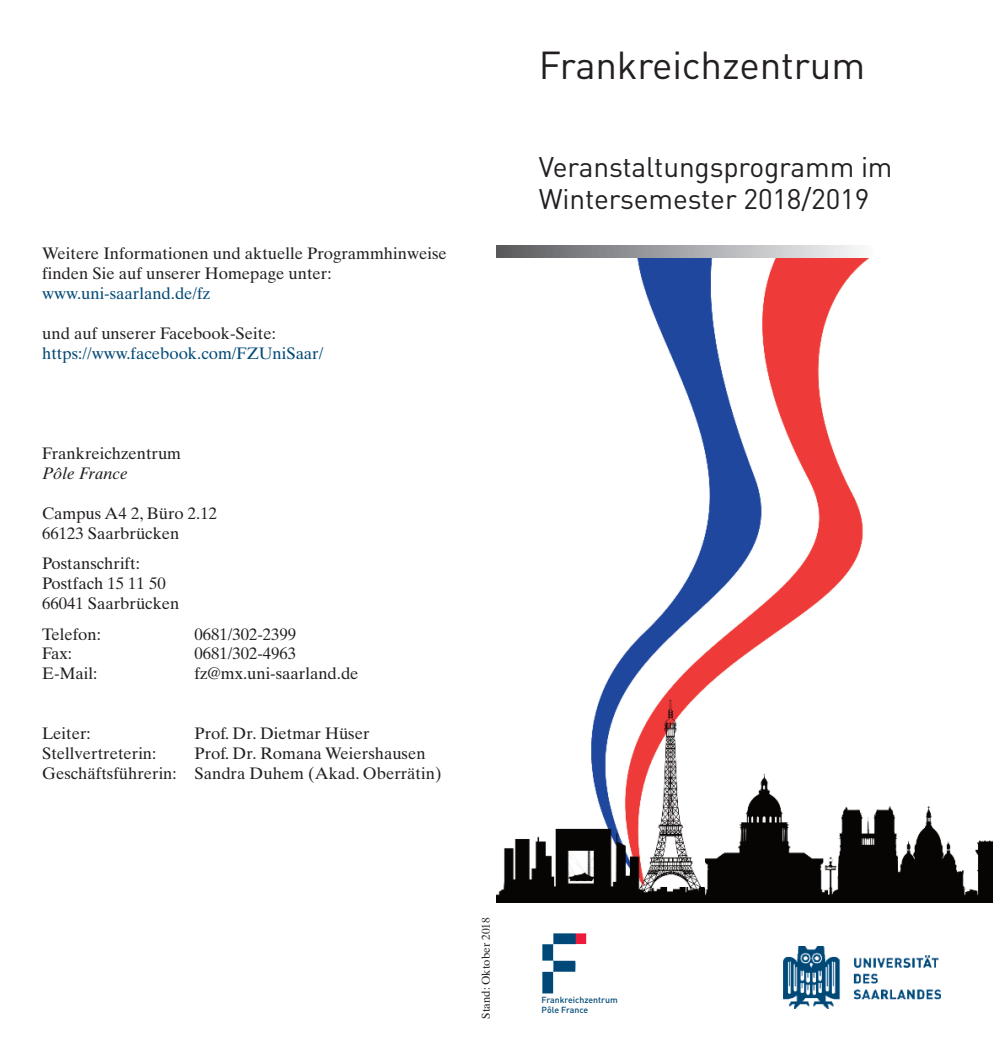
<style>
.page{position:relative;width:993px;height:1042px;background:#fff}
.page>*{position:absolute;margin:0;border:0;box-sizing:border-box;transform-origin:0 0}
.t1{font:38.5px "DIN Offc";letter-spacing:-.005em;color:#231f20}
.t2{font:28px/31.5px "DIN Offc";letter-spacing:-.005em;color:#231f20}
.t3{font:16.62px/19.9px "Times Ten LT";color:#231f20}
.t4{font:16.62px "Times Ten LT";color:#004876}
.t5{font:italic 16.62px "Times Ten LT";color:#231f20}
.t6{font:11.38px "Times Ten LT";color:#231f20}
.t7{font:500 8.75px/10.5px "DIN Offc";color:#004876}
</style>
<div class="page">
<img style="left:542px;top:933px;width:44px;height:60px">
<img style="left:496px;top:258px;width:496px;height:644px">
<img style="left:783px;top:946px;width:157px;height:63px">
<svg style="left:496px;top:245px;width:362px;height:13px;background:#a4a5a8"></svg>
<p class="t3" style="left:42px;top:245px;width:406px">Weitere Informationen und aktuelle Programmhinweise finden Sie auf unserer Homepage unter:</p>
<p class="t4" style="left:42px;top:287px;width:169px">www.uni-saarland.de/fz</p>
<p class="t3" style="left:42px;top:325px;width:235px">und auf unserer Facebook-Seite:</p>
<p class="t4" style="left:42px;top:347px;width:282px">https://www.facebook.com/FZUniSaar/</p>
<p class="t3" style="left:42px;top:445px;width:140px">Frankreichzentrum</p>
<p class="t5" style="left:42px;top:467px;width:87px">Pôle France</p>
<p class="t3" style="left:42px;top:505px;width:176px">Campus A4 2, Büro 2.12<br>66123 Saarbrücken</p>
<p class="t3" style="left:42px;top:555px;width:139px">Postanschrift:<br>Postfach 15 11 50<br>66041 Saarbrücken</p>
<p class="t3" style="left:42px;top:625px;width:60px">Telefon:</p>
<p class="t3" style="left:194px;top:625px;width:103px">0681/302-2399</p>
<p class="t3" style="left:42px;top:645px;width:31px">Fax:</p>
<p class="t3" style="left:194px;top:645px;width:103px">0681/302-4963</p>
<p class="t3" style="left:42px;top:665px;width:56px">E-Mail:</p>
<p class="t3" style="left:194px;top:665px;width:165px">fz@mx.uni-saarland.de</p>
<p class="t3" style="left:42px;top:725px;width:50px">Leiter:</p>
<p class="t3" style="left:194px;top:725px;width:176px">Prof. Dr. Dietmar Hüser</p>
<p class="t3" style="left:42px;top:745px;width:116px">Stellvertreterin:</p>
<p class="t3" style="left:42px;top:745px;width:400px;text-indent:152px">Prof. Dr. Romana Weiershausen<br>Geschäftsführerin: Sandra Duhem (Akad. Oberrätin)</p>
<h1 class="t1" style="left:538px;top:41px;width:328px">Frankreichzentrum</h1>
<h2 class="t2" style="left:538px;top:151px;width:355px">Veranstaltungsprogramm im<br>Wintersemester 2018/2019</h2>
<p class="t6" style="left:481px;top:1018px;width:103px;rotate:-90deg">Stand: Oktober 2018</p>
<p class="t7" style="left:541px;top:994px;width:78px">Frankreichzentrum<br>Pôle France</p>
</div>
